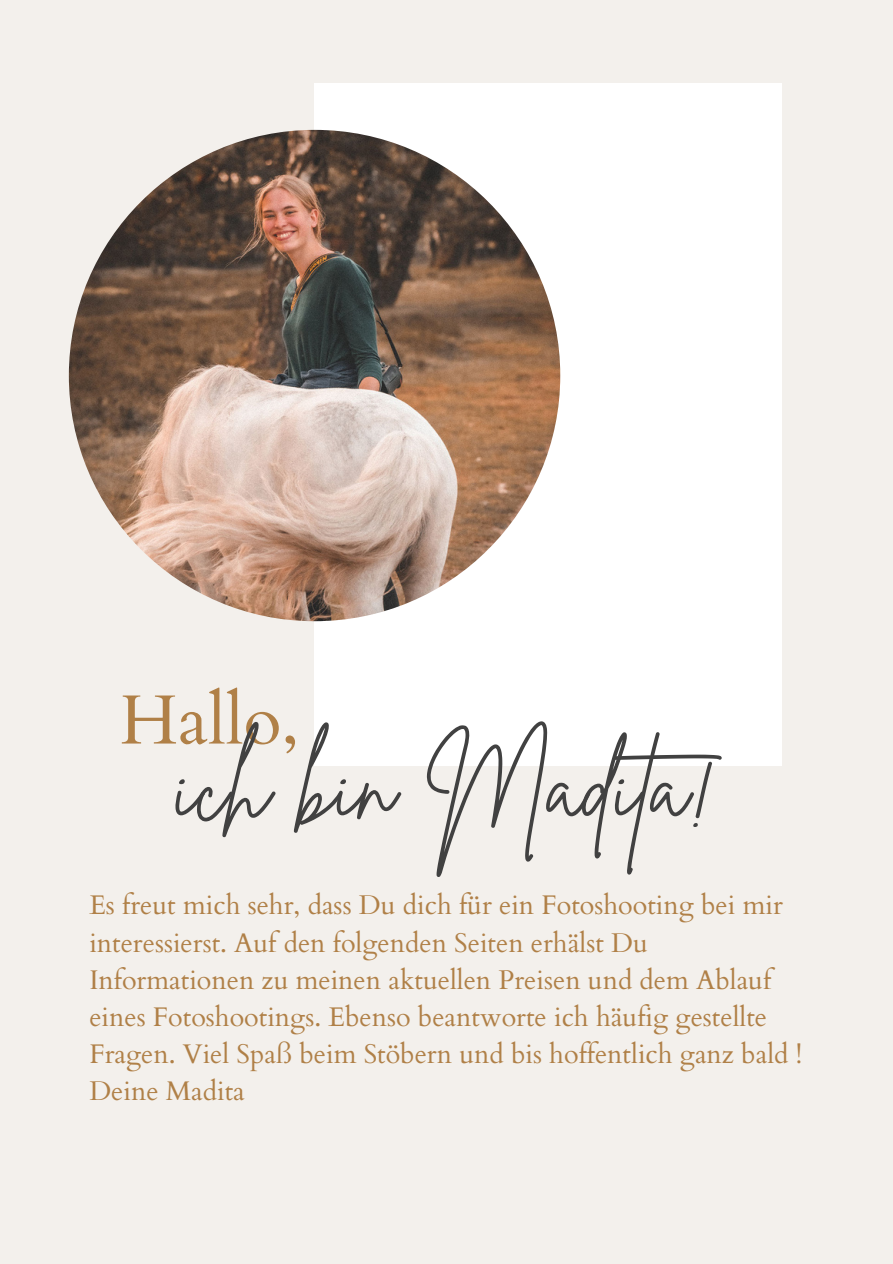
<style>
.page{position:relative;width:893px;height:1264px;background:#fff}
.page>*{position:absolute;margin:0;border:0;box-sizing:border-box;transform-origin:0 0}
.t1{font:96.9px "Brittany Signature";color:#414141}
.t2{font:69.75px "Cardo";color:#b08047}
.t3{font:27px/37.2px "Cardo";color:#b08047}
</style>
<div class="page">
<div style="left:0;top:0;width:892px;height:1263px;background:#f3f0ec"></div>
<div style="left:314px;top:84px;width:467px;height:682px;background:#fff"></div>
<img style="left:69px;top:130px;width:491px;height:491px;border-radius:50%">
<p class="t2" style="left:120px;top:674px;width:181px">Hallo,</p>
<p class="t1" style="left:175px;top:722px;width:574px">ich bin Madita!</p>
<p class="t3" style="left:89px;top:887px;width:714px">Es freut mich sehr, dass Du dich für ein Fotoshooting bei mir interessierst. Auf den folgenden Seiten erhälst Du Informationen zu meinen aktuellen Preisen und dem Ablauf eines Fotoshootings. Ebenso beantworte ich häufig gestellte Fragen. Viel Spaß beim Stöbern und bis hoffentlich ganz bald !</p>
<p class="t3" style="left:89px;top:1073px;width:157px">Deine Madita</p>
</div>
